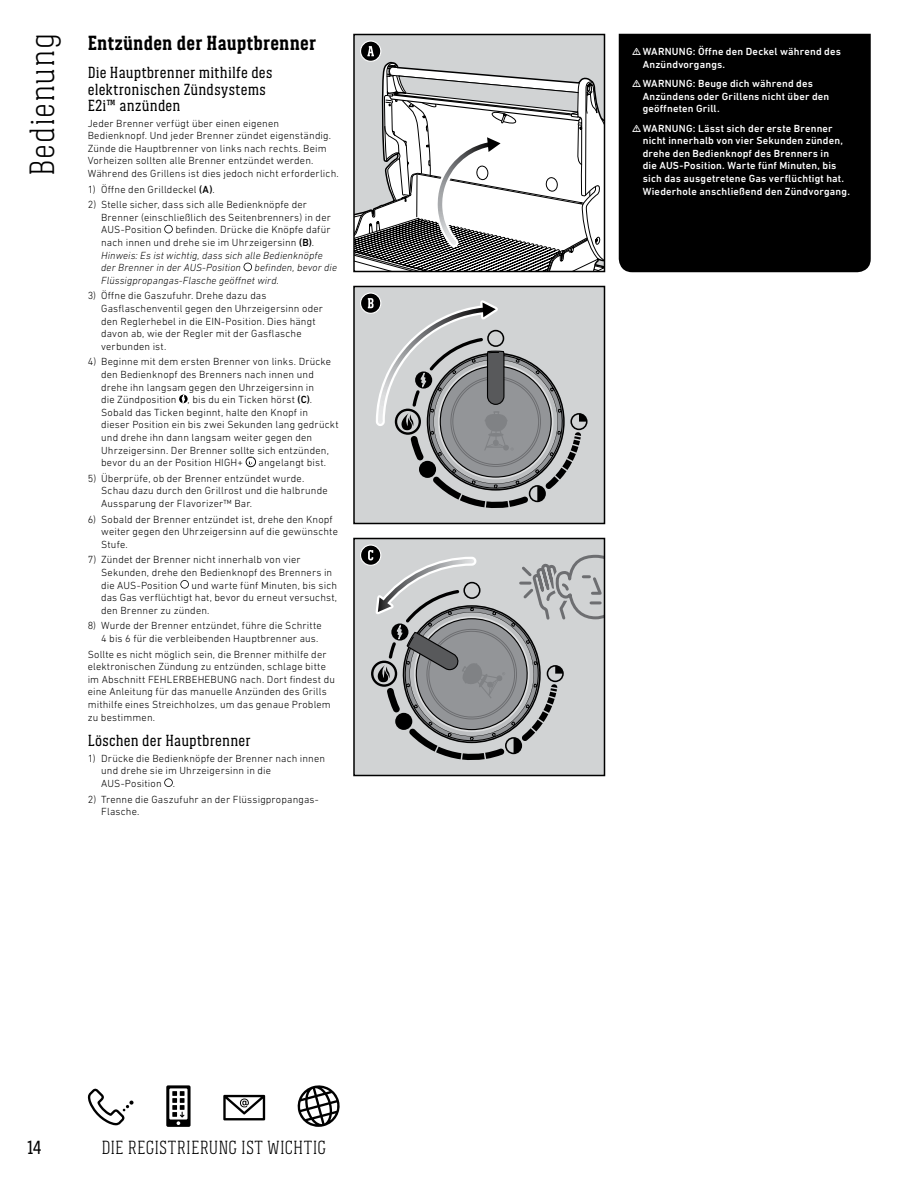
<style>
.page{position:relative;width:918px;height:1188px;background:#fff}
.page>*{position:absolute;margin:0;border:0;box-sizing:border-box;transform-origin:0 0}
.t1{font:300 36px "Weber Serif";letter-spacing:.015em;color:#000}
.t2{font:700 21px "Weber Serif";letter-spacing:.01em;color:#000}
.t3{font:300 19.5px "Weber Serif";letter-spacing:.01em;color:#000}
.t4{font:19.5px "Weber Serif";color:#000}
.t5{font:16.5px/16.5px "Weber Serif";letter-spacing:.015em;color:#000}
.t6{font:300 10.5px/12.6px "DIN Next LT Pro";letter-spacing:.015em;color:#000}
.t7{font:500 10.5px/12.6px "DIN Next LT Pro";letter-spacing:.02em;color:#fff}
.t8{font:italic 300 10.5px/12.6px "DIN Next LT Pro";letter-spacing:.01em;color:#000}
.s1{font-weight:500}
.s2{font-style:normal}
.s3{font-weight:500;font-style:normal}
</style>
<div class="page">
<div style="left:619px;top:34px;width:252px;height:238px;background:#000"></div>
<div style="left:356px;top:40px;width:246px;height:23px;background:#d1d3d4"></div>
<svg style="left:356px;top:63px;width:246px;height:206px"></svg>
<div style="left:353px;top:34px;width:252px;height:238px;border:2px solid #000"></div>
<svg style="left:361px;top:41px;width:20px;height:20px"></svg>
<svg style="left:367px;top:46px;width:7px;height:10px"></svg>
<div style="left:360px;top:40px;width:21px;height:22px;border:1px solid #fff;border-radius:50%"></div>
<div style="left:354px;top:286px;width:250px;height:237px;background:#d1d3d4"></div>
<div style="left:353px;top:286px;width:252px;height:238px;border:2px solid #000"></div>
<svg style="left:361px;top:293px;width:20px;height:20px"></svg>
<svg style="left:368px;top:295px;width:220px;height:213px"></svg>
<div style="left:360px;top:292px;width:21px;height:22px;border:1px solid #fff;border-radius:50%"></div>
<div style="left:354px;top:539px;width:250px;height:237px;background:#d1d3d4"></div>
<div style="left:353px;top:538px;width:252px;height:238px;border:2px solid #000"></div>
<svg style="left:164px;top:225px;width:9px;height:8px"></svg>
<svg style="left:244px;top:263px;width:8px;height:8px"></svg>
<svg style="left:179px;top:395px;width:9px;height:8px"></svg>
<svg style="left:181px;top:395px;width:4px;height:8px"></svg>
<svg style="left:246px;top:457px;width:10px;height:10px"></svg>
<svg style="left:180px;top:580px;width:9px;height:9px"></svg>
<svg style="left:164px;top:778px;width:9px;height:9px"></svg>
<svg style="left:361px;top:545px;width:20px;height:20px"></svg>
<svg style="left:368px;top:549px;width:236px;height:211px"></svg>
<div style="left:360px;top:544px;width:21px;height:22px;border:1px solid #fff;border-radius:50%"></div>
<svg style="left:88px;top:1089px;width:46px;height:36px"></svg>
<svg style="left:223px;top:1095px;width:42px;height:25px"></svg>
<svg style="left:297px;top:1085px;width:43px;height:42px"></svg>
<svg style="left:166px;top:1085px;width:25px;height:42px"></svg>
<svg style="left:633px;top:48px;width:8px;height:7px"></svg>
<svg style="left:633px;top:80px;width:8px;height:7px"></svg>
<svg style="left:633px;top:124px;width:8px;height:8px"></svg>
<h2 class="t2" style="left:88px;top:31px;width:230px">Entzünden der Hauptbrenner</h2>
<h3 class="t5" style="left:88px;top:64px;width:186px">Die Hauptbrenner mithilfe des elektronischen Zündsystems<br>E2i™ anzünden</h3>
<p class="t6" style="left:88px;top:117px;width:253px">Jeder Brenner verfügt über einen eigenen Bedienknopf. Und jeder Brenner zündet eigenständig.<br>Zünde die Hauptbrenner von links nach rechts. Beim Vorheizen sollten alle Brenner entzündet werden.<br>Während des Grillens ist dies jedoch nicht erforderlich.</p>
<p class="t6" style="left:88px;top:183px;width:129px">1) Öffne den Grilldeckel <span class="s1">(A)</span>.</p>
<p class="t6" style="left:101px;top:198px;width:231px;text-indent:-13px">2) Stelle sicher, dass sich alle Bedienknöpfe der<br>Brenner (einschließlich des Seitenbrenners) in der<br>AUS-Position</p>
<h1 class="t1" style="left:22px;top:176px;width:144px;rotate:-90deg">Bedienung</h1>
<p class="t7" style="left:643px;top:45px;width:200px">WARNUNG: Öffne den Deckel während des<br>Anzündvorgangs.</p>
<p class="t7" style="left:643px;top:77px;width:188px">WARNUNG: Beuge dich während des<br>Anzündens oder Grillens nicht über den geöffneten Grill.</p>
<p class="t7" style="left:643px;top:122px;width:209px">WARNUNG: Lässt sich der erste Brenner nicht innerhalb von vier Sekunden zünden, drehe den Bedienknopf des Brenners in<br>die AUS-Position. Warte fünf Minuten, bis sich das ausgetretene Gas verflüchtigt hat.<br>Wiederhole anschließend den Zündvorgang.</p>
<p class="t8" style="left:101px;top:223px;width:231px;text-indent:74px"><span class="s2">befinden. Drücke die Knöpfe dafür nach innen und drehe sie im Uhrzeigersinn</span> <span class="s3">(B)</span><span class="s2">.<br></span>Hinweis: Es ist wichtig, dass sich alle Bedienknöpfe der Brenner in der AUS-Position</p>
<p class="t8" style="left:101px;top:261px;width:237px;text-indent:153px">befinden, bevor die<br>Flüssigpropangas-Flasche geöffnet wird.</p>
<p class="t6" style="left:101px;top:289px;width:223px;text-indent:-13px">3) Öffne die Gaszufuhr. Drehe dazu das Gasflaschenventil gegen den Uhrzeigersinn oder den Reglerhebel in die EIN-Position. Dies hängt davon ab, wie der Regler mit der Gasflasche verbunden ist.</p>
<p class="t6" style="left:101px;top:355px;width:239px;text-indent:-13px">4) Beginne mit dem ersten Brenner von links. Drücke den Bedienknopf des Brenners nach innen und drehe ihn langsam gegen den Uhrzeigersinn in<br>die Zündposition , bis du ein Ticken hörst <span class="s1">(C)</span>.<br>Sobald das Ticken beginnt, halte den Knopf in dieser Position ein bis zwei Sekunden lang gedrückt und drehe ihn dann langsam weiter gegen den Uhrzeigersinn. Der Brenner sollte sich entzünden, bevor du an der Position HIGH+</p>
<p class="t6" style="left:259px;top:456px;width:69px">angelangt bist.</p>
<p class="t6" style="left:101px;top:472px;width:228px;text-indent:-13px">5) Überprüfe, ob der Brenner entzündet wurde.<br>Schau dazu durch den Grillrost und die halbrunde<br>Aussparung der Flavorizer™ Bar.</p>
<p class="t6" style="left:101px;top:513px;width:238px;text-indent:-13px">6) Sobald der Brenner entzündet ist, drehe den Knopf weiter gegen den Uhrzeigersinn auf die gewünschte<br>Stufe.</p>
<p class="t6" style="left:101px;top:553px;width:233px;text-indent:-13px">7) Zündet der Brenner nicht innerhalb von vier<br>Sekunden, drehe den Bedienknopf des Brenners in die AUS-Position</p>
<p class="t6" style="left:101px;top:579px;width:238px;text-align:justify;text-indent:90px">und warte fünf Minuten, bis sich das Gas verflüchtigt hat, bevor du erneut versuchst, den Brenner zu zünden.</p>
<p class="t6" style="left:101px;top:619px;width:222px;text-indent:-13px">8) Wurde der Brenner entzündet, führe die Schritte<br>4 bis 6 für die verbleibenden Hauptbrenner aus.</p>
<p class="t6" style="left:88px;top:648px;width:249px">Sollte es nicht möglich sein, die Brenner mithilfe der elektronischen Zündung zu entzünden, schlage bitte im Abschnitt FEHLERBEHEBUNG nach. Dort findest du eine Anleitung für das manuelle Anzünden des Grills mithilfe eines Streichholzes, um das genaue Problem zu bestimmen.</p>
<h3 class="t5" style="left:88px;top:732px;width:164px">Löschen der Hauptbrenner</h3>
<p class="t6" style="left:101px;top:752px;width:226px;text-indent:-13px">1) Drücke die Bedienknöpfe der Brenner nach innen und drehe sie im Uhrzeigersinn in die<br>AUS-Position .</p>
<p class="t6" style="left:101px;top:793px;width:219px;text-indent:-13px">2) Trenne die Gaszufuhr an der Flüssigpropangas-<br>Flasche.</p>
<h3 class="t4" style="left:27px;top:1137px;width:16px">14</h3>
<h3 class="t3" style="left:101px;top:1137px;width:226px">DIE REGISTRIERUNG IST WICHTIG</h3>
</div>
